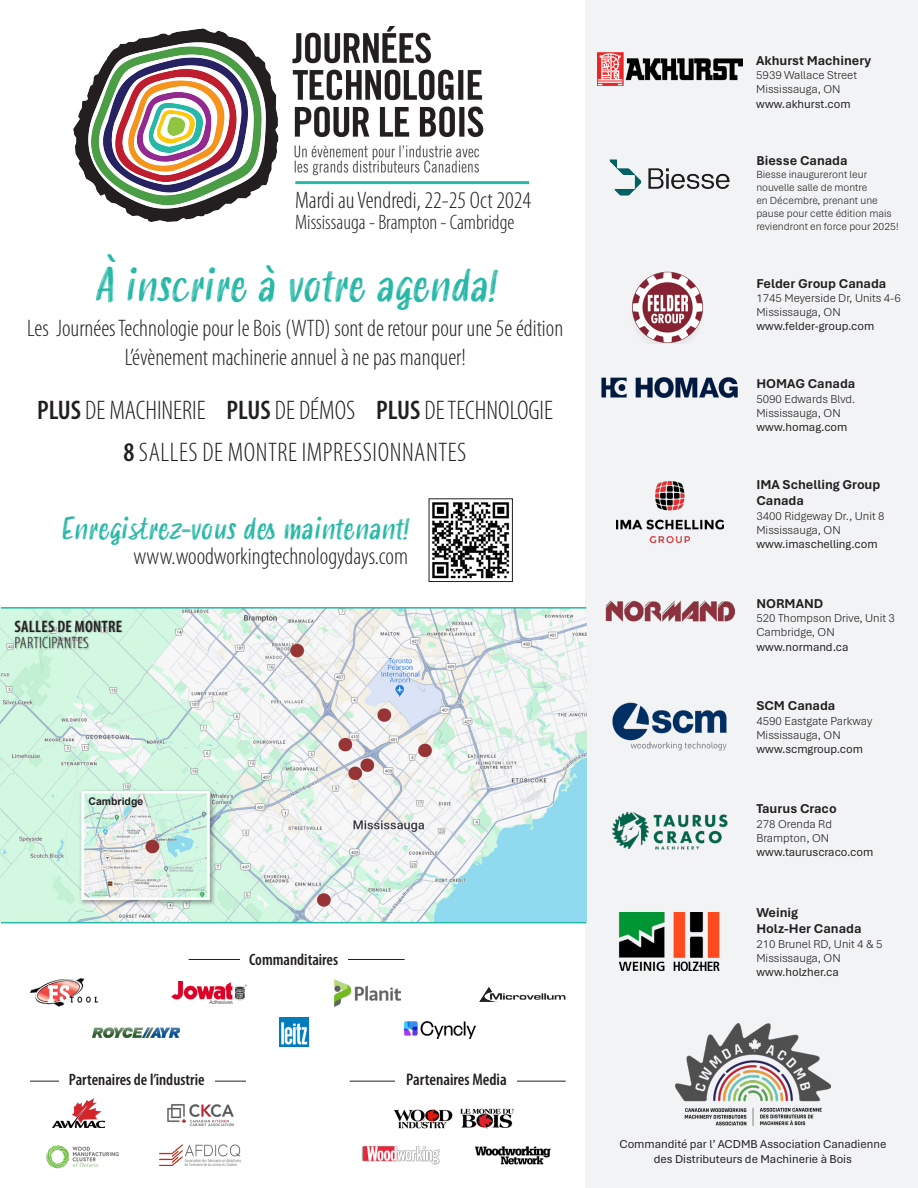
<style>
.page{position:relative;width:918px;height:1188px;background:#fff}
.page>*{position:absolute;margin:0;border:0;box-sizing:border-box;transform-origin:0 0}
.t1{font:italic 45px "Smoothy";color:#27b8a7}
.t2{font:italic 30px "Smoothy";color:#27b8a7}
.t3{font:300 condensed 27px "Myriad Pro";letter-spacing:.01em;color:#231f20}
.t4{font:300 condensed 24px "Myriad Pro";color:#231f20}
.t5{font:300 condensed 21px "Myriad Pro";color:#231f20}
.t6{font:600 condensed 16.8px "Myriad Pro";color:#231f20}
.t7{font:600 condensed 16.5px "Myriad Pro";color:#231f20}
.t8{font:600 condensed 16.5px "Myriad Pro";letter-spacing:.02em;color:#231f20}
.t9{font:300 condensed 16.5px "Myriad Pro";letter-spacing:.02em;color:#231f20}
.t10{font:700 13.5px/16.2px "Aptos";color:#231f20}
.t11{font:300 12px/14.1px "Aptos";color:#231f20}
.t12{font:12px/14.4px "Aptos";color:#231f20;text-align:center}
.t13{font:300 10.8px/13px "Aptos";color:#231f20}
.t14{font:700 10.5px "Arial";color:#231f20}
.s1{font-weight:600}
.s2{font-weight:400}
</style>
<div class="page">
<div style="left:585px;top:0;width:333px;height:1188px;background:#f2f3f4"></div>
<hr style="left:295px;top:181px;width:234px;height:3px;background:#27b8a7">
<img style="left:73px;top:28px;width:206px;height:194px">
<img style="left:52px;top:1099px;width:53px;height:29px">
<img style="left:167px;top:1104px;width:67px;height:22px">
<img style="left:46px;top:1145px;width:73px;height:23px">
<img style="left:160px;top:1145px;width:80px;height:21px">
<img style="left:30px;top:978px;width:68px;height:29px">
<img style="left:172px;top:981px;width:74px;height:23px">
<img style="left:334px;top:980px;width:66px;height:27px">
<img style="left:480px;top:987px;width:86px;height:15px">
<img style="left:92px;top:1027px;width:88px;height:12px">
<img style="left:279px;top:1018px;width:29px;height:29px">
<img style="left:405px;top:1022px;width:71px;height:17px">
<hr style="left:189px;top:959px;width:216px;height:1px;background:#231f20">
<div style="left:240px;top:952px;width:108px;height:13px;background:#fff"></div>
<hr style="left:350px;top:1081px;width:216px;height:1px;background:#231f20">
<div style="left:396px;top:1072px;width:121px;height:15px;background:#fff"></div>
<img style="left:461px;top:1108px;width:52px;height:21px">
<img style="left:362px;top:1146px;width:78px;height:19px">
<img style="left:475px;top:1146px;width:76px;height:19px">
<img style="left:393px;top:1109px;width:59px;height:20px">
<hr style="left:30px;top:1081px;width:216px;height:1px;background:#231f20">
<div style="left:59px;top:1072px;width:155px;height:15px;background:#fff"></div>
<img style="left:292px;top:27px;width:192px;height:149px">
<img style="left:432px;top:502px;width:78px;height:77px">
<div style="left:429px;top:499px;width:84px;height:83px;border:1px solid #231f20"></div>
<img style="left:1px;top:609px;width:585px;height:313px">
<div style="left:15px;top:619px;width:109px;height:31px;background:#231f20;opacity:.42"></div>
<hr style="left:1px;top:607px;width:585px;height:2px;background:#27b8a7">
<hr style="left:1px;top:922px;width:585px;height:1px;background:#27b8a7">
<img style="left:597px;top:52px;width:145px;height:33px">
<img style="left:609px;top:159px;width:121px;height:37px">
<img style="left:632px;top:272px;width:72px;height:71px">
<img style="left:602px;top:377px;width:136px;height:20px">
<img style="left:616px;top:481px;width:107px;height:62px">
<img style="left:605px;top:600px;width:129px;height:22px">
<img style="left:612px;top:703px;width:115px;height:47px">
<img style="left:619px;top:913px;width:101px;height:58px">
<img style="left:675px;top:1023px;width:156px;height:103px">
<img style="left:612px;top:811px;width:116px;height:39px">
<p class="t4" style="left:295px;top:188px;width:237px">Mardi au Vendredi, 22-25 Oct 2024</p>
<p class="t5" style="left:295px;top:211px;width:221px">Mississauga - Brampton - Cambridge</p>
<p class="t1" style="left:95px;top:252px;width:403px">À inscrire à votre agenda!</p>
<p class="t4" style="left:27px;top:315px;width:537px">Les Journées Technologie pour le Bois (WTD) sont de retour pour une 5e édition</p>
<p class="t4" style="left:125px;top:344px;width:343px">L’évènement machinerie annuel à ne pas manquer!</p>
<p class="t3" style="left:37px;top:396px;width:517px"><span class="s1">PLUS</span> DE MACHINERIE <span class="s1">PLUS</span> DE DÉMOS <span class="s1">PLUS</span> DE TECHNOLOGIE</p>
<p class="t3" style="left:123px;top:438px;width:345px"><span class="s1">8</span> SALLES DE MONTRE IMPRESSIONNANTES</p>
<p class="t2" style="left:61px;top:506px;width:349px">Enregistrez-vous des maintenant!</p>
<p class="t4" style="left:133px;top:544px;width:276px">www.woodworkingtechnologydays.com</p>
<p class="t8" style="left:15px;top:616px;width:109px">SALLES DE MONTRE</p>
<p class="t9" style="left:15px;top:634px;width:76px">PARTICIPANTES</p>
<p class="t14" style="left:88px;top:794px;width:56px">Cambridge</p>
<p class="t7" style="left:249px;top:949px;width:91px">Commanditaires</p>
<p class="t7" style="left:69px;top:1069px;width:137px">Partenaires de l’industrie</p>
<p class="t6" style="left:406px;top:1069px;width:102px">Partenaires Media</p>
<p class="t10" style="left:756px;top:52px;width:117px">Akhurst Machinery</p>
<p class="t11" style="left:756px;top:68px;width:102px">5939 Wallace Street<br>Mississauga, ON <span class="s2">www.akhurst.com</span></p>
<p class="t10" style="left:756px;top:152px;width:93px">Biesse Canada</p>
<p class="t13" style="left:756px;top:167px;width:144px">Biesse inaugureront leur nouvelle salle de montre<br>en Décembre, prenant une pause pour cette édition mais reviendront en force pour 2025!</p>
<p class="t10" style="left:756px;top:275px;width:132px">Felder Group Canada</p>
<p class="t11" style="left:756px;top:291px;width:146px">1745 Meyerside Dr, Units 4-6<br>Mississauga, ON <span class="s2">www.felder-group.com</span></p>
<p class="t10" style="left:756px;top:375px;width:101px">HOMAG Canada</p>
<p class="t11" style="left:756px;top:391px;width:101px">5090 Edwards Blvd.<br>Mississauga, ON <span class="s2">www.homag.com</span></p>
<p class="t10" style="left:756px;top:476px;width:126px">IMA Schelling Group<br>Canada</p>
<p class="t11" style="left:756px;top:508px;width:130px">3400 Ridgeway Dr., Unit 8<br>Mississauga, ON <span class="s2">www.imaschelling.com</span></p>
<p class="t10" style="left:756px;top:595px;width:69px">NORMAND</p>
<p class="t11" style="left:756px;top:611px;width:140px">520 Thompson Drive, Unit 3<br>Cambridge, ON <span class="s2">www.normand.ca</span></p>
<p class="t10" style="left:756px;top:697px;width:81px">SCM Canada</p>
<p class="t11" style="left:756px;top:713px;width:117px">4590 Eastgate Parkway<br>Mississauga, ON <span class="s2">www.scmgroup.com</span></p>
<p class="t10" style="left:756px;top:800px;width:82px">Taurus Craco</p>
<p class="t11" style="left:756px;top:816px;width:119px">278 Orenda Rd<br>Brampton, ON <span class="s2">www.tauruscraco.com</span></p>
<p class="t10" style="left:756px;top:904px;width:107px">Weinig<br>Holz-Her Canada</p>
<p class="t11" style="left:756px;top:936px;width:128px">210 Brunel RD, Unit 4 &amp; 5<br>Mississauga, ON <span class="s2">www.holzher.ca</span></p>
<p class="t12" style="left:619px;top:1137px;width:269px">Commandité par l’ ACDMB Association Canadienne des Distributeurs de Machinerie à Bois</p>
</div>
